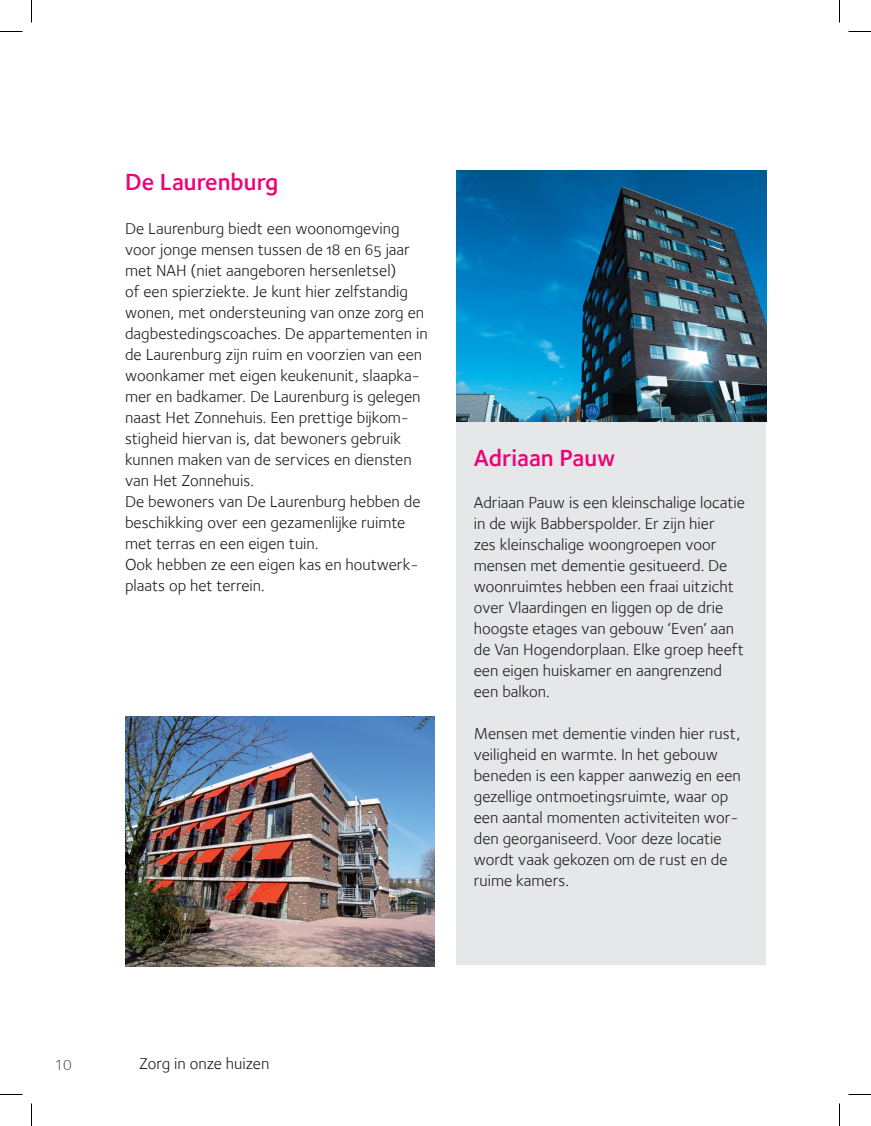
<style>
.page{position:relative;width:871px;height:1126px;background:#fff}
.page>*{position:absolute;margin:0;border:0;box-sizing:border-box;transform-origin:0 0}
.t1{font:600 24px "Foundry Sterling";color:#ed0277}
.t2{font:16.5px/21px "Foundry Sterling Book OSF";color:#231f20}
.t3{font:16.5px "Foundry Sterling";color:#231f20}
.t4{font:300 15px "Foundry Sterling";color:#231f20}
</style>
<div class="page">
<div style="left:457px;top:171px;width:309px;height:794px;background:#e6e7e9"></div>
<img style="left:125px;top:716px;width:309px;height:251px">
<img style="left:457px;top:171px;width:309px;height:251px">
<svg style="left:0;top:31px;width:22px;height:1px"></svg>
<svg style="left:848px;top:31px;width:23px;height:1px"></svg>
<svg style="left:0;top:1094px;width:22px;height:1px"></svg>
<svg style="left:848px;top:1094px;width:23px;height:1px"></svg>
<svg style="left:31px;top:0;width:1px;height:22px"></svg>
<svg style="left:31px;top:1103px;width:1px;height:23px"></svg>
<svg style="left:839px;top:0;width:1px;height:22px"></svg>
<svg style="left:839px;top:1103px;width:1px;height:23px"></svg>
<h1 class="t1" style="left:125px;top:168px;width:155px">De Laurenburg</h1>
<p class="t2" style="left:125px;top:218px;width:304px">De Laurenburg biedt een woonomgeving voor jonge mensen tussen de 18 en 65 jaar met NAH (niet aangeboren hersenletsel)<br>of een spierziekte. Je kunt hier zelfstandig wonen, met ondersteuning van onze zorg en dagbestedingscoaches. De appartementen in de Laurenburg zijn ruim en voorzien van een woonkamer met eigen keukenunit, slaapka&shy;mer en badkamer. De Laurenburg is gelegen naast Het Zonnehuis. Een prettige bijkom&shy;stigheid hiervan is, dat bewoners gebruik kunnen maken van de services en diensten van Het Zonnehuis.<br>De bewoners van De Laurenburg hebben de beschikking over een gezamenlijke ruimte met terras en een eigen tuin.<br>Ook hebben ze een eigen kas en houtwerk&shy;plaats op het terrein.</p>
<h1 class="t1" style="left:474px;top:443px;width:143px">Adriaan Pauw</h1>
<p class="t2" style="left:474px;top:492px;width:273px">Adriaan Pauw is een kleinschalige locatie in de wijk Babberspolder. Er zijn hier<br>zes kleinschalige woongroepen voor mensen met dementie gesitueerd. De woonruimtes hebben een fraai uitzicht over Vlaardingen en liggen op de drie hoogste etages van gebouw ‘Even’ aan de Van Hogendorplaan. Elke groep heeft een eigen huiskamer en aangrenzend een balkon.</p>
<p class="t2" style="left:474px;top:723px;width:268px">Mensen met dementie vinden hier rust, veiligheid en warmte. In het gebouw beneden is een kapper aanwezig en een gezellige ontmoetingsruimte, waar op een aantal momenten activiteiten wor&shy;den georganiseerd. Voor deze locatie wordt vaak gekozen om de rust en de ruime kamers.</p>
<p class="t4" style="left:55px;top:1057px;width:19px">10</p>
<p class="t3" style="left:139px;top:1054px;width:132px">Zorg in onze huizen</p>
</div>
